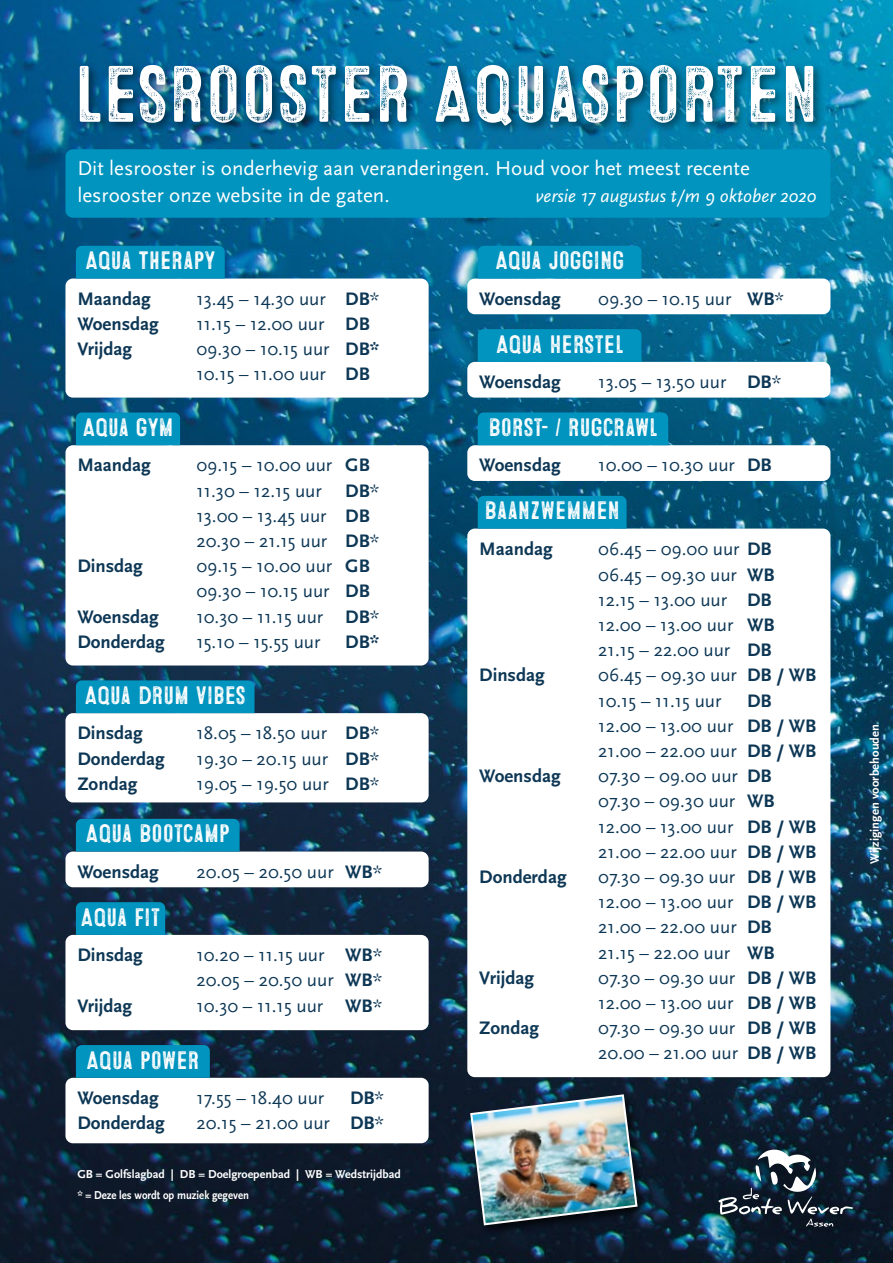
<style>
.page{position:relative;width:893px;height:1263px;background:#fff}
.page>*{position:absolute;margin:0;border:0;box-sizing:border-box;transform-origin:0 0}
.t1{font:79.8px "Microbrew Soft Four";letter-spacing:-.01em;color:#fff}
.t2{font:25.2px "Microbrew Soft Four";letter-spacing:-.01em;color:#fff}
.t3{font:21px/27.3px "Scala Sans OT";color:#fff}
.t4{font:18.9px/25.2px "Scala Sans OT";color:#0d3755}
.t5{font:700 18.9px "Scala Sans OT";color:#0d3755}
.t6{font:italic 18.9px "Scala Sans OT";color:#fff}
.t7{font:700 12.6px "Scala Sans OT";color:#fff}
.t8{font:700 12px/21px "Scala Sans OT";color:#fff}
.s1{font-weight:700}
.s2{font-weight:400}
</style>
<div class="page">
<img style="left:0;top:0;width:893px;height:1263px">
<div style="left:696px;top:1125px;width:179px;height:126px;background:#000;opacity:.35"></div>
<img style="left:718px;top:1149px;width:135px;height:78px">
<div style="left:76px;top:61px;width:749px;height:76px;background:#000;opacity:.5"></div>
<div style="left:467px;top:529px;width:363px;height:548px;background:#fff;border-radius:7px"></div>
<div style="left:65px;top:279px;width:364px;height:119px;background:#fff;border-radius:7px"></div>
<div style="left:65px;top:1078px;width:364px;height:65px;background:#fff;border-radius:7px"></div>
<div style="left:65px;top:149px;width:765px;height:69px;background:#0094bf;border-radius:7px"></div>
<div style="left:65px;top:445px;width:364px;height:220px;background:#fff;border-radius:7px"></div>
<div style="left:65px;top:935px;width:364px;height:95px;background:#fff;border-radius:7px"></div>
<div style="left:65px;top:851px;width:364px;height:36px;background:#fff;border-radius:7px"></div>
<div style="left:65px;top:713px;width:364px;height:89px;background:#fff;border-radius:7px"></div>
<div style="left:76px;top:246px;width:149px;height:33px;background:#0094bf"></div>
<div style="left:76px;top:902px;width:89px;height:33px;background:#0094bf"></div>
<div style="left:478px;top:496px;width:149px;height:33px;background:#0094bf"></div>
<div style="left:76px;top:819px;width:164px;height:32px;background:#0094bf"></div>
<div style="left:76px;top:1045px;width:134px;height:33px;background:#0094bf"></div>
<div style="left:76px;top:680px;width:178px;height:33px;background:#0094bf"></div>
<div style="left:76px;top:412px;width:104px;height:33px;background:#0094bf"></div>
<div style="left:467px;top:1091px;width:182px;height:145px;background:#000;opacity:.75"></div>
<img style="left:469px;top:1093px;width:170px;height:133px">
<div style="left:467px;top:279px;width:363px;height:35px;background:#fff;border-radius:7px"></div>
<div style="left:478px;top:246px;width:163px;height:33px;background:#0094bf"></div>
<div style="left:467px;top:362px;width:363px;height:36px;background:#fff;border-radius:7px"></div>
<div style="left:478px;top:329px;width:163px;height:33px;background:#0094bf"></div>
<div style="left:467px;top:445px;width:363px;height:36px;background:#fff;border-radius:7px"></div>
<div style="left:478px;top:412px;width:190px;height:33px;background:#0094bf"></div>
<h1 class="t1" style="left:74px;top:49px;width:747px">LESROOSTER AQUASPORTEN</h1>
<p class="t3" style="left:77px;top:155px;width:674px">Dit lesrooster is onderhevig aan veranderingen. Houd voor het meest recente lesrooster onze website in de gaten.</p>
<p class="t6" style="left:536px;top:186px;width:282px">versie 17 augustus t/m 9 oktober 2020</p>
<h2 class="t2" style="left:85px;top:246px;width:132px">AQUA THERAPY</h2>
<p class="t5" style="left:77px;top:288px;width:75px">Maandag</p>
<p class="t4" style="left:196px;top:286px;width:184px">13.45 – 14.30 uur <span class="s1">DB</span>*</p>
<p class="t5" style="left:77px;top:313px;width:83px">Woensdag</p>
<p class="t4" style="left:196px;top:312px;width:175px">11.15 – 12.00 uur <span class="s1">DB</span></p>
<p class="t5" style="left:77px;top:338px;width:56px">Vrijdag</p>
<p class="t4" style="left:196px;top:337px;width:184px">09.30 – 10.15 uur <span class="s1">DB*<br></span>10.15 – 11.00 uur <span class="s1">DB</span></p>
<h2 class="t2" style="left:82px;top:413px;width:93px">AQUA GYM</h2>
<p class="t5" style="left:77px;top:455px;width:75px">Maandag</p>
<p class="t4" style="left:196px;top:453px;width:184px">09.15 – 10.00 uur <span class="s1">GB<br></span>11.30 – 12.15 uur <span class="s1">DB</span>*<br>13.00 – 13.45 uur <span class="s1">DB<br></span>20.30 – 21.15 uur <span class="s1">DB</span>*</p>
<p class="t5" style="left:77px;top:555px;width:67px">Dinsdag</p>
<p class="t4" style="left:196px;top:554px;width:175px">09.15 – 10.00 uur <span class="s1">GB<br></span>09.30 – 10.15 uur <span class="s1">DB</span></p>
<p class="t5" style="left:77px;top:606px;width:83px">Woensdag</p>
<p class="t4" style="left:196px;top:604px;width:184px">10.30 – 11.15 uur <span class="s1">DB</span>*</p>
<p class="t5" style="left:77px;top:631px;width:89px">Donderdag</p>
<p class="t4" style="left:196px;top:629px;width:126px">15.10 – 15.55 uur</p>
<p class="t5" style="left:345px;top:631px;width:36px">DB*</p>
<h2 class="t2" style="left:84px;top:681px;width:163px">AQUA DRUM VIBES</h2>
<p class="t5" style="left:77px;top:722px;width:67px">Dinsdag</p>
<p class="t4" style="left:196px;top:721px;width:184px">18.05 – 18.50 uur <span class="s1">DB</span>*</p>
<p class="t5" style="left:77px;top:748px;width:89px">Donderdag</p>
<p class="t4" style="left:196px;top:746px;width:184px">19.30 – 20.15 uur <span class="s1">DB</span>*</p>
<p class="t5" style="left:77px;top:773px;width:61px">Zondag</p>
<p class="t4" style="left:196px;top:771px;width:184px">19.05 – 19.50 uur <span class="s1">DB</span>*</p>
<h2 class="t2" style="left:86px;top:819px;width:146px">AQUA BOOTCAMP</h2>
<p class="t5" style="left:77px;top:861px;width:83px">Woensdag</p>
<p class="t4" style="left:196px;top:859px;width:187px">20.05 – 20.50 uur <span class="s1">WB</span>*</p>
<h2 class="t2" style="left:81px;top:903px;width:81px">AQUA FIT</h2>
<p class="t5" style="left:77px;top:944px;width:67px">Dinsdag</p>
<p class="t4" style="left:196px;top:943px;width:187px">10.20 – 11.15 uur <span class="s1">WB</span>*<br>20.05 – 20.50 uur <span class="s1">WB</span>*</p>
<p class="t5" style="left:77px;top:995px;width:56px">Vrijdag</p>
<p class="t4" style="left:196px;top:993px;width:187px">10.30 – 11.15 uur <span class="s1">WB</span>*</p>
<h2 class="t2" style="left:86px;top:1045px;width:115px">AQUA POWER</h2>
<p class="t5" style="left:77px;top:1087px;width:83px">Woensdag</p>
<p class="t4" style="left:196px;top:1085px;width:129px">17.55 – 18.40 uur</p>
<p class="t5" style="left:350px;top:1087px;width:36px">DB<span class="s2">*</span></p>
<p class="t5" style="left:77px;top:1112px;width:89px">Donderdag</p>
<p class="t4" style="left:196px;top:1111px;width:189px">20.15 – 21.00 uur <span class="s1">DB</span>*</p>
<p class="t8" style="left:77px;top:1164px;width:325px">GB = Golfslagbad | DB = Doelgroepenbad | WB = Wedstrijdbad * = Deze les wordt op muziek gegeven</p>
<h2 class="t2" style="left:495px;top:246px;width:131px">AQUA JOGGING</h2>
<p class="t5" style="left:479px;top:288px;width:83px">Woensdag</p>
<p class="t4" style="left:598px;top:286px;width:187px">09.30 – 10.15 uur <span class="s1">WB</span>*</p>
<h2 class="t2" style="left:496px;top:330px;width:129px">AQUA HERSTEL</h2>
<p class="t5" style="left:479px;top:371px;width:83px">Woensdag</p>
<p class="t4" style="left:598px;top:370px;width:184px">13.05 – 13.50 uur <span class="s1">DB</span>*</p>
<h2 class="t2" style="left:488px;top:413px;width:171px">BORST- / RUGCRAWL</h2>
<p class="t5" style="left:479px;top:455px;width:83px">Woensdag</p>
<p class="t4" style="left:598px;top:453px;width:175px">10.00 – 10.30 uur <span class="s1">DB</span></p>
<h2 class="t2" style="left:484px;top:496px;width:137px">BAANZWEMMEN</h2>
<p class="t5" style="left:479px;top:539px;width:75px">Maandag</p>
<p class="t4" style="left:598px;top:537px;width:178px">06.45 – 09.00 uur <span class="s1">DB<br></span>06.45 – 09.30 uur <span class="s1">WB<br></span>12.15 – 13.00 uur <span class="s1">DB<br></span>12.00 – 13.00 uur <span class="s1">WB<br></span>21.15 – 22.00 uur <span class="s1">DB</span></p>
<p class="t5" style="left:479px;top:665px;width:67px">Dinsdag</p>
<p class="t4" style="left:598px;top:663px;width:220px">06.45 – 09.30 uur <span class="s1">DB / WB<br></span>10.15 – 11.15 uur</p>
<p class="t4" style="left:598px;top:688px;width:220px;text-indent:149px"><span class="s1">DB<br></span>12.00 – 13.00 uur <span class="s1">DB / WB<br></span>21.00 – 22.00 uur <span class="s1">DB / WB</span></p>
<p class="t5" style="left:479px;top:765px;width:83px">Woensdag</p>
<p class="t4" style="left:598px;top:764px;width:220px">07.30 – 09.00 uur <span class="s1">DB<br></span>07.30 – 09.30 uur <span class="s1">WB<br></span>12.00 – 13.00 uur <span class="s1">DB / WB<br></span>21.00 – 22.00 uur <span class="s1">DB / WB</span></p>
<p class="t5" style="left:479px;top:866px;width:89px">Donderdag</p>
<p class="t4" style="left:598px;top:865px;width:220px">07.30 – 09.30 uur <span class="s1">DB / WB<br></span>12.00 – 13.00 uur <span class="s1">DB / WB<br></span>21.00 – 22.00 uur <span class="s1">DB<br></span>21.15 – 22.00 uur <span class="s1">WB</span></p>
<p class="t5" style="left:479px;top:967px;width:56px">Vrijdag</p>
<p class="t4" style="left:598px;top:965px;width:220px">07.30 – 09.30 uur <span class="s1">DB / WB<br></span>12.00 – 13.00 uur <span class="s1">DB / WB</span></p>
<p class="t5" style="left:479px;top:1017px;width:61px">Zondag</p>
<p class="t4" style="left:598px;top:1016px;width:220px">07.30 – 09.30 uur <span class="s1">DB / WB<br></span>20.00 – 21.00 uur <span class="s1">DB / WB</span></p>
<p class="t7" style="left:867px;top:864px;width:141px;rotate:-90deg">Wijzigingen voorbehouden</p>
</div>
